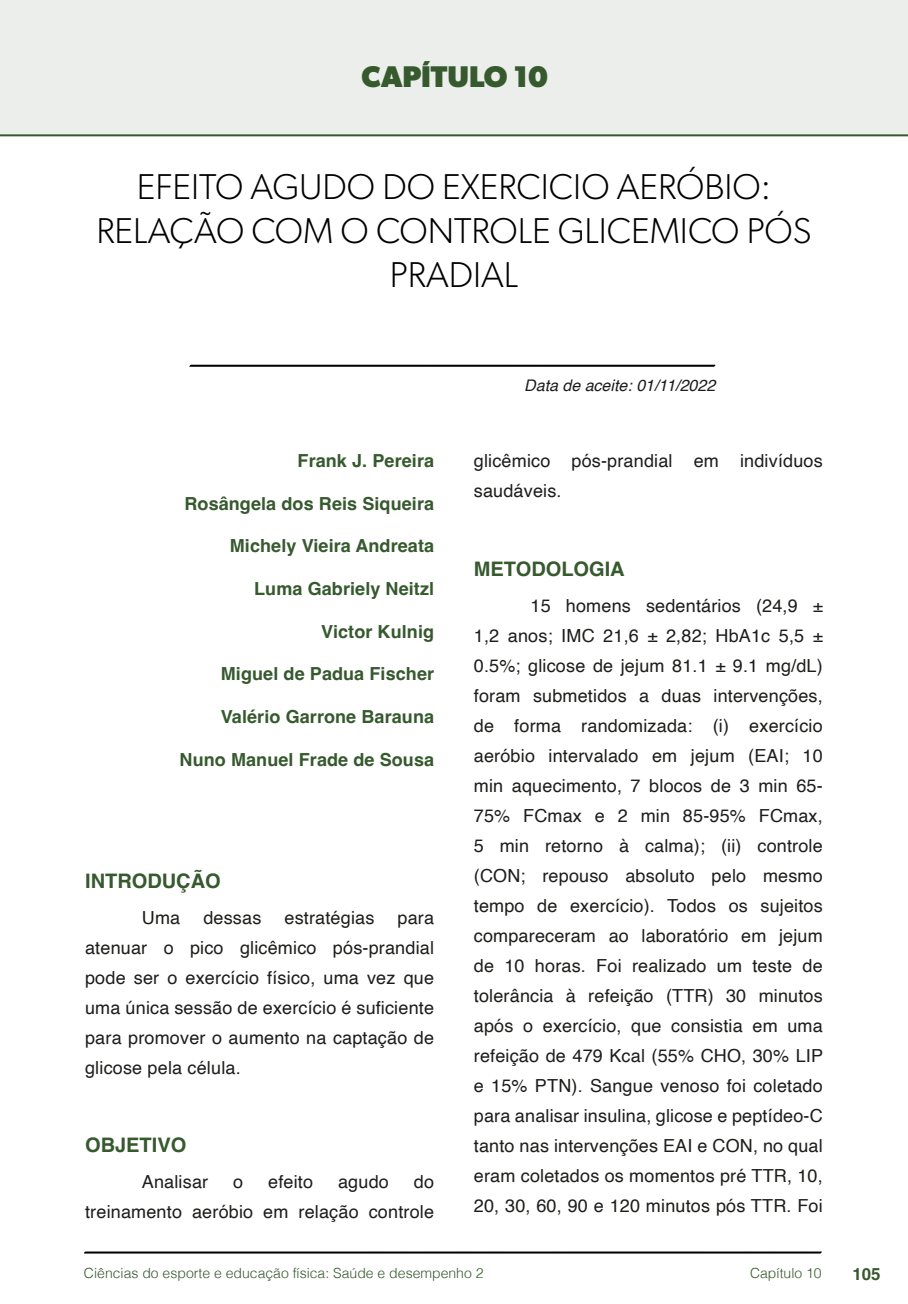
<style>
.page{position:relative;width:908px;height:1304px;background:#fff}
.page>*{position:absolute;margin:0;border:0;box-sizing:border-box;transform-origin:0 0}
.t1{font:300 36px/44px "Gibson";color:#000;text-align:center}
.t2{font:700 30px "Gibson";color:#36592e}
.t3{font:700 20px "Helvetica";color:#36592e}
.t4{font:18px/30px "Helvetica";letter-spacing:.01em;color:#1d1d1b;text-align:justify}
.t5{font:700 18px "Helvetica";letter-spacing:.005em;color:#36592e}
.t6{font:700 16.8px "Helvetica";color:#36592e}
.t7{font:italic 16px "Helvetica";color:#1d1d1b}
.t8{font:300 14px "Helvetica";color:#36592e}
</style>
<div class="page">
<svg style="left:84px;top:1251px;width:737px;height:3px;background:#515151"></svg>
<div style="left:0;top:0;width:907px;height:136px;background:#ebeeea"></div>
<div style="left:44px;top:72px;width:68px;height:61px;background:#ebeeea"></div>
<svg style="left:189px;top:364px;width:526px;height:3px;background:#4f4f4f"></svg>
<h2 class="t2" style="left:361px;top:58px;width:188px">CAPÍTULO 10</h2>
<h1 class="t1" style="left:96px;top:164px;width:716px">EFEITO AGUDO DO EXERCICIO AERÓBIO:<br>RELAÇÃO COM O CONTROLE GLICEMICO PÓS<br>PRADIAL</h1>
<p class="t5" style="left:297px;top:450px;width:138px">Frank J. Pereira</p>
<p class="t5" style="left:184px;top:492px;width:251px">Rosângela dos Reis Siqueira</p>
<p class="t5" style="left:230px;top:535px;width:206px">Michely Vieira Andreata</p>
<p class="t5" style="left:254px;top:578px;width:181px">Luma Gabriely Neitzl</p>
<p class="t5" style="left:321px;top:620px;width:114px">Victor Kulnig</p>
<p class="t5" style="left:221px;top:663px;width:215px">Miguel de Padua Fischer</p>
<p class="t5" style="left:221px;top:706px;width:215px">Valério Garrone Barauna</p>
<p class="t5" style="left:179px;top:748px;width:256px">Nuno Manuel Frade de Sousa</p>
<p class="t3" style="left:85px;top:869px;width:137px">INTRODUÇÃO</p>
<p class="t4" style="left:142px;top:903px;width:40px">Uma</p>
<p class="t4" style="left:203px;top:903px;width:59px">dessas</p>
<p class="t4" style="left:284px;top:903px;width:91px">estratégias</p>
<p class="t4" style="left:85px;top:903px;width:350px;text-indent:312px">para atenuar o pico glicêmico pós-prandial pode ser o exercício físico, uma vez que uma única sessão de exercício é suficiente para promover o aumento na captação de glicose pela célula.</p>
<p class="t3" style="left:85px;top:1133px;width:103px">OBJETIVO</p>
<p class="t4" style="left:142px;top:1167px;width:68px">Analisar</p>
<p class="t4" style="left:233px;top:1167px;width:12px">o</p>
<p class="t4" style="left:268px;top:1167px;width:46px">efeito</p>
<p class="t4" style="left:338px;top:1167px;width:52px">agudo</p>
<p class="t4" style="left:85px;top:1167px;width:350px;text-align:right">do<br>treinamento aeróbio em relação controle</p>
<p class="t7" style="left:524px;top:373px;width:192px">Data de aceite: 01/11/2022</p>
<p class="t4" style="left:473px;top:446px;width:350px">glicêmico pós-prandial em indivíduos saudáveis.</p>
<p class="t3" style="left:473px;top:557px;width:152px">METODOLOGIA</p>
<p class="t4" style="left:473px;top:591px;width:350px;text-indent:57px">15 homens sedentários (24,9 ± 1,2 anos; IMC 21,6 ± 2,82; HbA1c 5,5 ± 0.5%; glicose de jejum 81.1 ± 9.1 mg/dL) foram submetidos a duas intervenções, de forma randomizada: (i) exercício aeróbio intervalado em jejum (EAI; 10 min aquecimento, 7 blocos de 3 min 65- 75% FCmax e 2 min 85-95% FCmax, 5 min retorno à calma); (ii) controle (CON; repouso absoluto pelo mesmo tempo de exercício). Todos os sujeitos compareceram ao laboratório em jejum de 10 horas. Foi realizado um teste de tolerância à refeição (TTR) 30 minutos após o exercício, que consistia em uma refeição de 479 Kcal (55% CHO, 30% LIP e 15% PTN). Sangue venoso foi coletado para analisar insulina, glicose e peptídeo-C tanto nas intervenções EAI e CON, no qual eram coletados os momentos pré TTR, 10, 20, 30, 60, 90 e 120 minutos pós TTR. Foi</p>
<p class="t8" style="left:84px;top:1261px;width:401px">Ciências do esporte e educação física: Saúde e desempenho 2</p>
<p class="t8" style="left:749px;top:1261px;width:73px">Capítulo 10</p>
<p class="t6" style="left:851px;top:1264px;width:30px">105</p>
</div>
